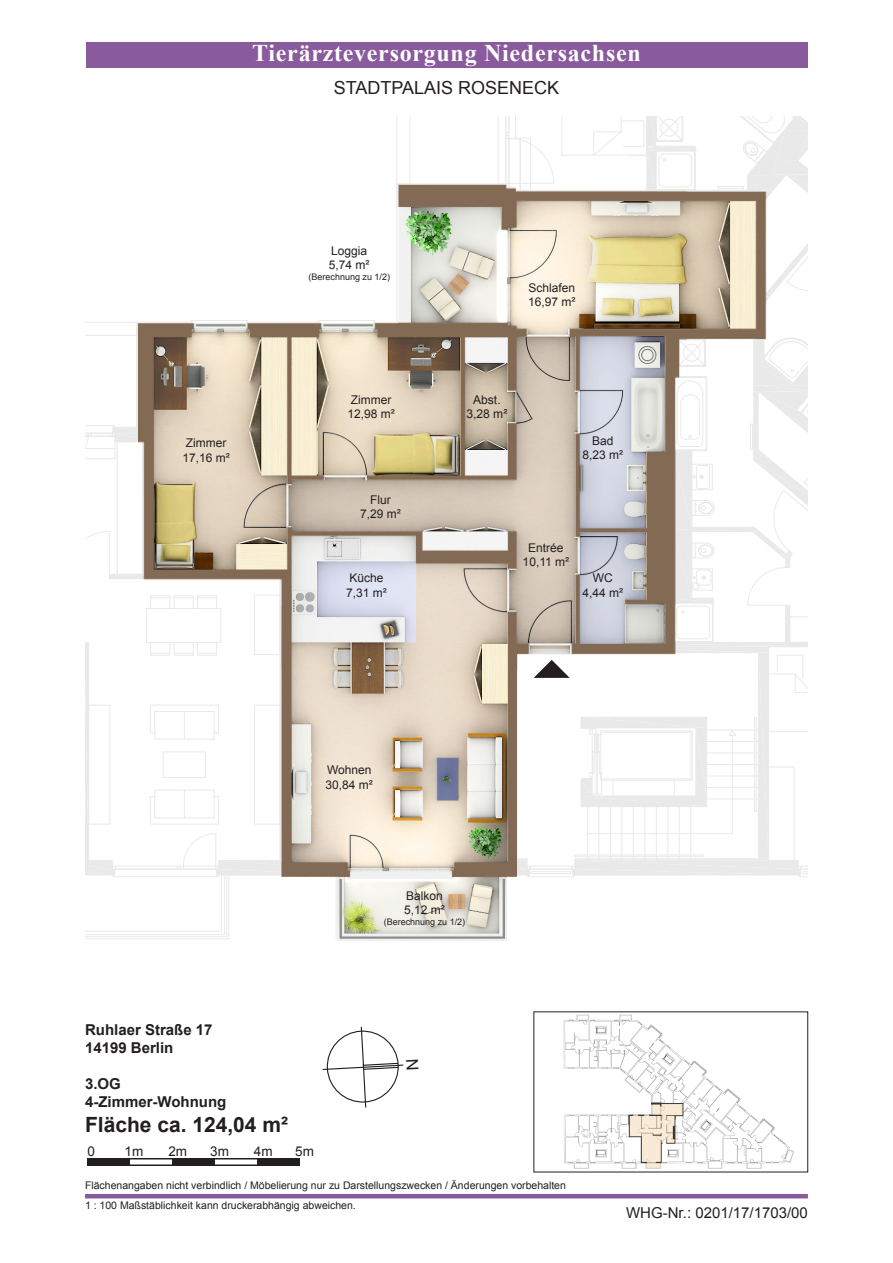
<style>
.page{position:relative;width:893px;height:1263px;background:#fff}
.page>*{position:absolute;margin:0;border:0;box-sizing:border-box;transform-origin:0 0}
.t1{font:700 24px "Times New Roman";letter-spacing:.03em;color:#fff}
.t2{font:700 21px "Arial";color:#231f20}
.t3{font:18px "Arial";color:#231f20}
.t4{font:700 15px "Arial";color:#231f20}
.t5{font:15px "Arial";color:#231f20}
.t6{font:13.5px "Arial";color:#231f20}
.t7{font:12.15px "Arial";color:#231f20}
.t8{font:12px "Arial";color:#231f20}
.t9{font:10.5px "Arial";color:#231f20}
.t10{font:9px "Arial";color:#231f20}
</style>
<div class="page">
<div style="left:86px;top:43px;width:721px;height:25px;background:#895b9c"></div>
<hr style="left:85px;top:1194px;width:723px;height:4px;background:#895b9c">
<div style="left:87px;top:1158px;width:43px;height:8px;background:#231f20"></div>
<hr style="left:87px;top:1158px;width:213px;height:1px;background:#231f20">
<hr style="left:87px;top:1164px;width:213px;height:2px;background:#231f20">
<div style="left:172px;top:1158px;width:43px;height:8px;background:#231f20"></div>
<div style="left:257px;top:1158px;width:43px;height:8px;background:#231f20"></div>
<img style="left:534px;top:1012px;width:274px;height:160px">
<img style="left:85px;top:116px;width:722px;height:825px">
<svg style="left:322px;top:1026px;width:82px;height:82px"></svg>
<h1 class="t1" style="left:252px;top:37px;width:390px">Tierärzteversorgung Niedersachsen</h1>
<h3 class="t3" style="left:334px;top:76px;width:227px">STADTPALAIS ROSENECK</h3>
<p class="t8" style="left:186px;top:435px;width:42px">Zimmer</p>
<p class="t8" style="left:182px;top:449px;width:49px">17,16 m²</p>
<p class="t8" style="left:331px;top:243px;width:38px">Loggia</p>
<p class="t8" style="left:329px;top:257px;width:42px">5,74 m²</p>
<p class="t10" style="left:308px;top:271px;width:83px">(Berechnung zu 1/2)</p>
<p class="t8" style="left:351px;top:391px;width:42px">Zimmer</p>
<p class="t8" style="left:347px;top:406px;width:49px">12,98 m²</p>
<p class="t8" style="left:370px;top:492px;width:22px">Flur</p>
<p class="t8" style="left:360px;top:506px;width:42px">7,29 m²</p>
<p class="t8" style="left:350px;top:570px;width:36px">Küche</p>
<p class="t8" style="left:346px;top:584px;width:42px">7,31 m²</p>
<p class="t8" style="left:528px;top:279px;width:48px">Schlafen</p>
<p class="t8" style="left:528px;top:294px;width:49px">16,97 m²</p>
<p class="t7" style="left:473px;top:391px;width:29px">Abst.</p>
<p class="t7" style="left:466px;top:406px;width:43px">3,28 m²</p>
<p class="t8" style="left:592px;top:432px;width:23px">Bad</p>
<p class="t8" style="left:582px;top:447px;width:42px">8,23 m²</p>
<p class="t8" style="left:528px;top:539px;width:37px">Entrée</p>
<p class="t8" style="left:523px;top:554px;width:48px">10,11 m²</p>
<p class="t8" style="left:593px;top:570px;width:21px">WC</p>
<p class="t8" style="left:582px;top:585px;width:42px">4,44 m²</p>
<p class="t8" style="left:327px;top:762px;width:46px">Wohnen</p>
<p class="t8" style="left:326px;top:776px;width:49px">30,84 m²</p>
<p class="t4" style="left:85px;top:1019px;width:129px">Ruhlaer Straße 17</p>
<p class="t4" style="left:85px;top:1037px;width:90px">14199 Berlin</p>
<p class="t4" style="left:85px;top:1073px;width:37px">3.OG</p>
<p class="t4" style="left:85px;top:1091px;width:143px">4-Zimmer-Wohnung</p>
<p class="t2" style="left:85px;top:1110px;width:205px">Fläche ca. 124,04 m²</p>
<p class="t6" style="left:87px;top:1142px;width:9px">0</p>
<p class="t6" style="left:125px;top:1142px;width:20px">1m</p>
<p class="t6" style="left:168px;top:1142px;width:20px">2m</p>
<p class="t6" style="left:210px;top:1142px;width:20px">3m</p>
<p class="t6" style="left:254px;top:1142px;width:20px">4m</p>
<p class="t6" style="left:295px;top:1142px;width:20px">5m</p>
<p class="t8" style="left:406px;top:888px;width:38px">Balkon</p>
<p class="t8" style="left:404px;top:902px;width:42px">5,12 m²</p>
<p class="t10" style="left:384px;top:916px;width:83px">(Berechnung zu 1/2)</p>
<p class="t9" style="left:85px;top:1179px;width:482px">Flächenangaben nicht verbindlich / Möbelierung nur zu Darstellungszwecken / Änderungen vorbehalten</p>
<p class="t9" style="left:85px;top:1198px;width:272px">1 : 100 Maßstäblichkeit kann druckerabhängig abweichen.</p>
<p class="t5" style="left:626px;top:1203px;width:183px">WHG-Nr.: 0201/17/1703/00</p>
</div>
